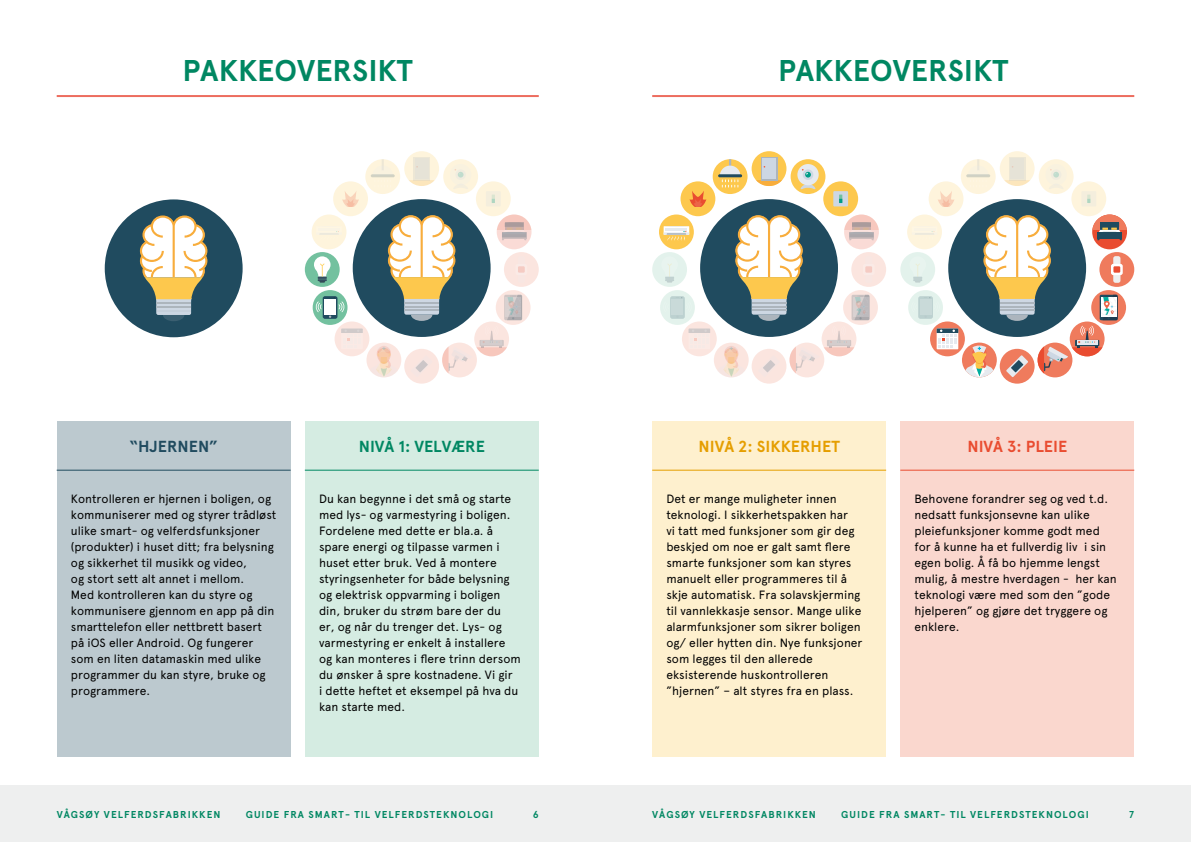
<style>
.page{position:relative;width:1191px;height:842px;background:#fff}
.page>*{position:absolute;margin:0;border:0;box-sizing:border-box;transform-origin:0 0}
.t1{font:700 30px "Apercu";color:#008762}
.t2{font:700 16px "Apercu";color:#e59e00}
.t3{font:700 16px "Apercu";color:#008762}
.t4{font:700 16px "Apercu";color:#e94c30}
.t5{font:700 16px "Apercu";color:#204b5f}
.t6{font:12px/16px "Apercu";color:#000}
.t7{font:700 10px "Apercu";letter-spacing:.1em;color:#008762}
</style>
<div class="page">
<div style="left:0;top:785px;width:1191px;height:57px;background:#eeefef"></div>
<div style="left:57px;top:421px;width:234px;height:336px;background:#bcc9cf"></div>
<div style="left:305px;top:421px;width:234px;height:336px;background:#d5ece2"></div>
<div style="left:652px;top:421px;width:234px;height:336px;background:#fef0ce"></div>
<div style="left:900px;top:421px;width:234px;height:336px;background:#fad7ce"></div>
<hr style="left:57px;top:95px;width:482px;height:2px;background:#ed6d5f">
<hr style="left:57px;top:470px;width:234px;height:1px;background:#204b5f">
<hr style="left:305px;top:470px;width:234px;height:1px;background:#008762">
<hr style="left:652px;top:470px;width:234px;height:1px;background:#e59e00">
<hr style="left:900px;top:470px;width:234px;height:1px;background:#e94c30">
<hr style="left:652px;top:95px;width:482px;height:2px;background:#ed6d5f">
<div style="left:105px;top:199px;width:138px;height:138px;background:#204b5f;border-radius:50%"></div>
<svg style="left:140px;top:215px;width:67px;height:106px"></svg>
<div style="left:443px;top:159px;width:35px;height:35px;background:#fef4dc;border-radius:50%"></div>
<div style="left:450px;top:164px;width:21px;height:21px;background:#f9f2df;border-radius:50%"></div>
<svg style="left:455px;top:169px;width:8px;height:9px"></svg>
<div style="left:476px;top:181px;width:35px;height:35px;background:#fef4dc;border-radius:50%"></div>
<div style="left:486px;top:191px;width:15px;height:15px;background:#f4eedd"></div>
<svg style="left:492px;top:195px;width:3px;height:8px"></svg>
<div style="left:305px;top:252px;width:35px;height:35px;background:#73c19f;border-radius:50%"></div>
<div style="left:353px;top:199px;width:137px;height:138px;background:#204b5f;border-radius:50%"></div>
<div style="left:504px;top:252px;width:35px;height:35px;background:#fbe5df;border-radius:50%"></div>
<div style="left:365px;top:159px;width:35px;height:35px;background:#fef4dc;border-radius:50%"></div>
<hr style="left:371px;top:174px;width:24px;height:3px;background:#204b5f;border-radius:2px">
<svg style="left:372px;top:159px;width:21px;height:19px"></svg>
<svg style="left:404px;top:151px;width:35px;height:35px"></svg>
<svg style="left:409px;top:180px;width:26px;height:6px"></svg>
<div style="left:414px;top:157px;width:16px;height:23px;background:#e6e3d7"></div>
<div style="left:312px;top:214px;width:34px;height:35px;background:#fef4dc;border-radius:50%"></div>
<div style="left:333px;top:181px;width:35px;height:35px;background:#fef4dc;border-radius:50%"></div>
<svg style="left:342px;top:191px;width:17px;height:16px"></svg>
<svg style="left:404px;top:349px;width:35px;height:35px"></svg>
<svg style="left:314px;top:214px;width:217px;height:164px"></svg>
<div style="left:790px;top:159px;width:35px;height:35px;background:#fdc84d;border-radius:50%"></div>
<svg style="left:800px;top:184px;width:15px;height:5px"></svg>
<div style="left:797px;top:164px;width:21px;height:21px;background:#e6eaef;border-radius:50%"></div>
<div style="left:802px;top:169px;width:11px;height:11px;background:#cdd7e3;border-radius:50%"></div>
<svg style="left:802px;top:169px;width:9px;height:9px"></svg>
<div style="left:823px;top:181px;width:35px;height:35px;background:#fdc84d;border-radius:50%"></div>
<div style="left:833px;top:191px;width:15px;height:15px;background:#cdd7e3"></div>
<svg style="left:839px;top:195px;width:3px;height:8px"></svg>
<div style="left:652px;top:252px;width:35px;height:35px;background:#e3f2ec;border-radius:50%"></div>
<div style="left:700px;top:199px;width:138px;height:138px;background:#204b5f;border-radius:50%"></div>
<div style="left:660px;top:290px;width:35px;height:35px;background:#e7f4ef;border-radius:50%"></div>
<div style="left:851px;top:252px;width:35px;height:35px;background:#fbe5df;border-radius:50%"></div>
<div style="left:712px;top:159px;width:35px;height:35px;background:#fdc84d;border-radius:50%"></div>
<hr style="left:718px;top:174px;width:24px;height:3px;background:#204b5f;border-radius:2px">
<svg style="left:720px;top:159px;width:20px;height:28px"></svg>
<div style="left:751px;top:151px;width:35px;height:35px;background:#fdc84d;border-radius:50%"></div>
<svg style="left:756px;top:180px;width:26px;height:6px"></svg>
<div style="left:761px;top:157px;width:16px;height:23px;background:#cdd7e3"></div>
<svg style="left:659px;top:214px;width:35px;height:35px"></svg>
<div style="left:680px;top:181px;width:35px;height:35px;background:#fdc84d;border-radius:50%"></div>
<svg style="left:689px;top:191px;width:17px;height:16px"></svg>
<svg style="left:751px;top:349px;width:35px;height:35px"></svg>
<svg style="left:661px;top:214px;width:217px;height:164px"></svg>
<div style="left:1038px;top:159px;width:35px;height:35px;background:#fef4dc;border-radius:50%"></div>
<div style="left:1045px;top:164px;width:21px;height:21px;background:#f9f2df;border-radius:50%"></div>
<div style="left:1050px;top:169px;width:11px;height:11px;background:#f0ecdf;border-radius:50%"></div>
<svg style="left:1050px;top:169px;width:9px;height:9px"></svg>
<div style="left:1071px;top:181px;width:35px;height:35px;background:#fef4dc;border-radius:50%"></div>
<div style="left:1081px;top:191px;width:15px;height:15px;background:#f4eedd"></div>
<svg style="left:1087px;top:195px;width:3px;height:8px"></svg>
<div style="left:900px;top:252px;width:35px;height:35px;background:#e3f2ec;border-radius:50%"></div>
<div style="left:948px;top:199px;width:138px;height:138px;background:#204b5f;border-radius:50%"></div>
<div style="left:908px;top:290px;width:35px;height:35px;background:#ebf6f1;border-radius:50%"></div>
<div style="left:1099px;top:252px;width:35px;height:35px;background:#ef7b5d;border-radius:50%"></div>
<svg style="left:960px;top:159px;width:35px;height:35px"></svg>
<hr style="left:966px;top:174px;width:24px;height:3px;background:#204b5f;border-radius:2px">
<svg style="left:968px;top:159px;width:20px;height:28px"></svg>
<svg style="left:999px;top:151px;width:35px;height:35px"></svg>
<svg style="left:1004px;top:180px;width:26px;height:6px"></svg>
<div style="left:1009px;top:157px;width:16px;height:23px;background:#e6e3d7"></div>
<svg style="left:907px;top:214px;width:35px;height:35px"></svg>
<div style="left:928px;top:181px;width:35px;height:35px;background:#fef4dc;border-radius:50%"></div>
<svg style="left:938px;top:191px;width:16px;height:16px"></svg>
<div style="left:999px;top:349px;width:35px;height:35px;background:#ef7b5d;border-radius:50%"></div>
<svg style="left:909px;top:214px;width:218px;height:164px"></svg>
<h1 class="t1" style="left:182px;top:52px;width:232px">PAKKEOVERSIKT</h1>
<h1 class="t1" style="left:778px;top:52px;width:232px">PAKKEOVERSIKT</h1>
<h2 class="t5" style="left:129px;top:437px;width:90px">“HJERNEN”</h2>
<h2 class="t3" style="left:359px;top:437px;width:128px">NIVÅ 1: VELVÆRE</h2>
<h2 class="t2" style="left:698px;top:437px;width:143px">NIVÅ 2: SIKKERHET</h2>
<h2 class="t4" style="left:967px;top:437px;width:101px">NIVÅ 3: PLEIE</h2>
<p class="t6" style="left:319px;top:491px;width:203px">Du kan begynne i det små og starte med lys- og varmestyring i boligen.<br>Fordelene med dette er bla.a. å spare energi og tilpasse varmen i huset etter bruk. Ved å montere styringsenheter for både belysning og elektrisk oppvarming i boligen din, bruker du strøm bare der du<br>er, og når du trenger det. Lys- og varmestyring er enkelt å installere og kan monteres i flere trinn dersom du ønsker å spre kostnadene. Vi gir<br>i dette heftet et eksempel på hva du kan starte med.</p>
<p class="t6" style="left:71px;top:491px;width:207px">Kontrolleren er hjernen i boligen, og kommuniserer med og styrer trådløst ulike smart- og velferdsfunksjoner (produkter) i huset ditt; fra belysning og sikkerhet til musikk og video,<br>og stort sett alt annet i mellom.<br>Med kontrolleren kan du styre og kommunisere gjennom en app på din smarttelefon eller nettbrett basert på iOS eller Android. Og fungerer som en liten datamaskin med ulike programmer du kan styre, bruke og programmere.</p>
<p class="t6" style="left:666px;top:491px;width:198px">Det er mange muligheter innen teknologi. I sikkerhetspakken har<br>vi tatt med funksjoner som gir deg beskjed om noe er galt samt flere smarte funksjoner som kan styres manuelt eller programmeres til å skje automatisk. Fra solavskjerming til vannlekkasje sensor. Mange ulike alarmfunksjoner som sikrer boligen og/ eller hytten din. Nye funksjoner som legges til den allerede eksisterende huskontrolleren ”hjernen” – alt styres fra en plass.</p>
<p class="t6" style="left:914px;top:491px;width:204px">Behovene forandrer seg og ved t.d. nedsatt funksjonsevne kan ulike pleiefunksjoner komme godt med for å kunne ha et fullverdig liv i sin egen bolig. Å få bo hjemme lengst mulig, å mestre hverdagen - her kan teknologi være med som den ”gode hjelperen” og gjøre det tryggere og enklere.</p>
<p class="t7" style="left:57px;top:808px;width:165px">VÅGSØY VELFERDSFABRIKKEN</p>
<p class="t7" style="left:246px;top:808px;width:249px">GUIDE FRA SMART- TIL VELFERDSTEKNOLOGI</p>
<p class="t7" style="left:533px;top:808px;width:7px">6</p>
<p class="t7" style="left:652px;top:808px;width:165px">VÅGSØY VELFERDSFABRIKKEN</p>
<p class="t7" style="left:841px;top:808px;width:249px">GUIDE FRA SMART- TIL VELFERDSTEKNOLOGI</p>
<p class="t7" style="left:1129px;top:808px;width:6px">7</p>
</div>
